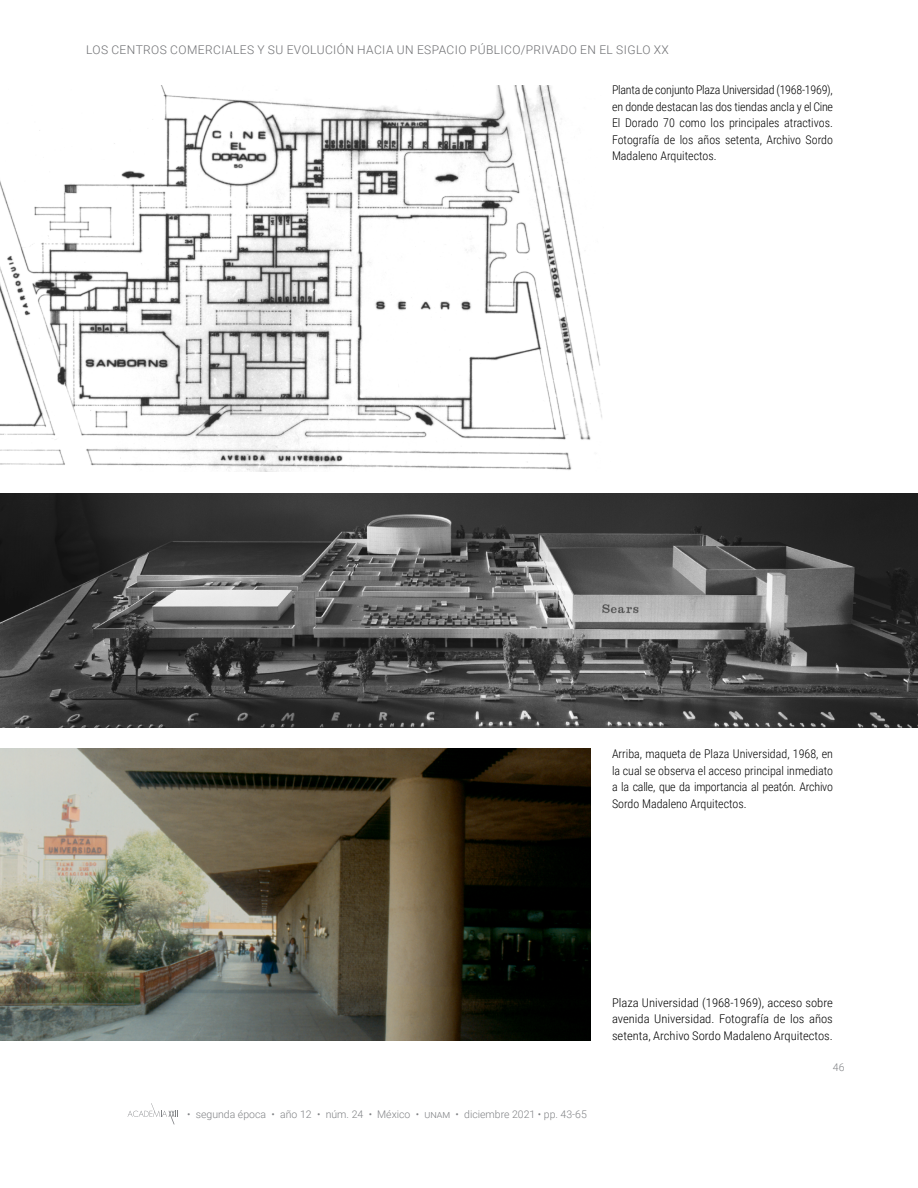
<style>
.page{position:relative;width:918px;height:1188px;background:#fff}
.page>*{position:absolute;margin:0;border:0;box-sizing:border-box;transform-origin:0 0}
.t1{font:300 12px/16.5px "Roboto Condensed";color:#000;text-align:justify}
.t2{font:300 12px/16.5px "Roboto Condensed";color:#000;text-align:justify;scale:1.05 1}
.t3{font:300 12px "Roboto";letter-spacing:.035em;color:#6d6e71}
.t4{font:300 10.5px "Roboto";color:#808285}
</style>
<div class="page">
<svg style="left:128px;top:1103px;width:50px;height:21px"></svg>
<img style="left:0;top:85px;width:602px;height:387px">
<img style="left:0;top:493px;width:918px;height:234px">
<img style="left:0;top:748px;width:591px;height:292px">
<p class="t3" style="left:86px;top:41px;width:584px">LOS CENTROS COMERCIALES Y SU EVOLUCIÓN HACIA UN ESPACIO PÚBLICO/PRIVADO EN EL SIGLO XX</p>
<p class="t1" style="left:612px;top:81px;width:222px">Planta de conjunto Plaza Universidad (1968-1969), en donde destacan las dos tiendas ancla y el Cine El Dorado 70 como los principales atractivos.<br>Fotografía de los años setenta, Archivo Sordo Madaleno Arquitectos.</p>
<p class="t1" style="left:612px;top:745px;width:222px">Arriba, maqueta de Plaza Universidad, 1968, en la cual se observa el acceso principal inmediato a la calle, que da importancia al peatón. Archivo Sordo Madaleno Arquitectos.</p>
<p class="t2" style="left:612px;top:994px;width:212px">Plaza Universidad (1968-1969), acceso sobre avenida Universidad. Fotografía de los años setenta, Archivo Sordo Madaleno Arquitectos.</p>
<p class="t4" style="left:187px;top:1107px;width:401px">• segunda época • año 12 • núm. 24 • México • unam • diciembre 2021 • pp. 43-65</p>
<p class="t4" style="left:833px;top:1060px;width:13px">46</p>
</div>
